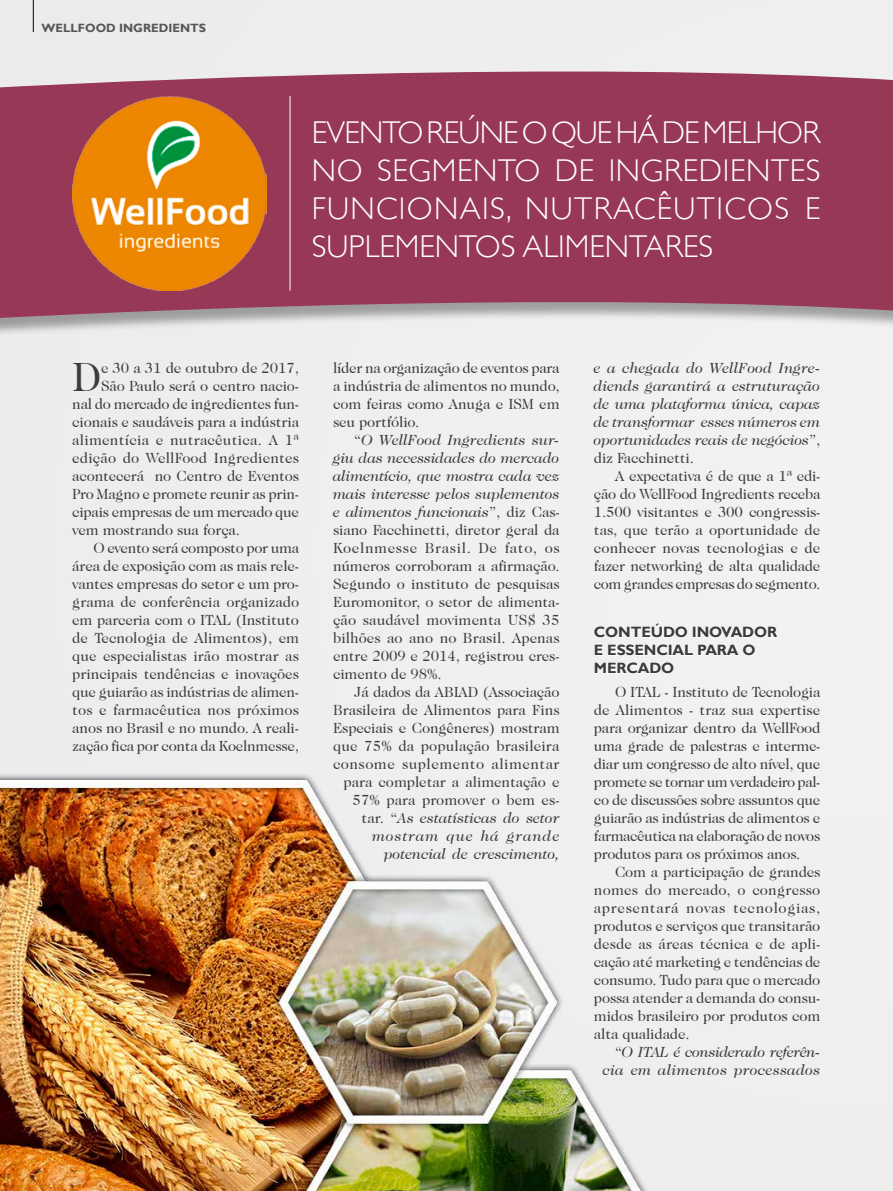
<style>
.page{position:relative;width:893px;height:1191px;background:#efeff0}
.page>*{position:absolute;margin:0;border:0;box-sizing:border-box;transform-origin:0 0}
.t1{font:41.7px "Caslon 224 IT Cby BT";color:#3c3c3b}
.t2{font:300 31.5px/37.8px "Gill Sans";color:#fff;text-align:justify}
.t3{font:15px/18px "Caslon 224 IT Cby BT";letter-spacing:-.01em;color:#3c3c3b;text-align:justify}
.t4{font:italic 15px/18px "ITC Caslon 224";letter-spacing:-.01em;color:#3c3c3b;text-align:justify}
.t5{font:15px "Caslon 224 IT Cby BT";letter-spacing:.01em;color:#3c3c3b}
.t6{font:italic 15px/18px "ITC Caslon 224";letter-spacing:.015em;color:#3c3c3b;text-align:right}
.t7{font:700 15px/18px "Gill Sans";letter-spacing:-.01em;color:#3c3c3b}
.t8{font:15px "Caslon 224 IT Cby BT";letter-spacing:-.03em;color:#3c3c3b}
.t9{font:15px "Caslon 224 IT Cby BT";letter-spacing:.015em;color:#3c3c3b}
.t10{font:700 12px "Gill Sans";color:#575756}
.s1{font-family:"Caslon 224 IT Cby BT";font-style:normal}
</style>
<div class="page">
<hr style="left:33px;top:0;width:1px;height:32px;background:#000">
<svg style="left:0;top:71px;width:893px;height:263px;background:#a04f68"></svg>
<img style="left:72px;top:96px;width:194px;height:194px">
<hr style="left:290px;top:96px;width:1px;height:194px;background:#fff">
<img style="left:0;top:774px;width:647px;height:417px">
<svg style="left:594px;top:623px;width:184px;height:51px"></svg>
<p class="t10" style="left:42px;top:21px;width:166px">WELLFOOD INGREDIENTS</p>
<h2 class="t2" style="left:312px;top:113px;width:510px">EVENTO REÚNE O QUE HÁ DE MELHOR NO SEGMENTO DE INGREDIENTES FUNCIONAIS, NUTRACÊUTICOS E SUPLEMENTOS ALIMENTARES</h2>
<h1 class="t1" style="left:72px;top:351px;width:31px">D</h1>
<p class="t3" style="left:101px;top:359px;width:200px">e 30 a 31 de outubro de 2017,</p>
<p class="t3" style="left:101px;top:377px;width:200px">São Paulo será o centro nacio-</p>
<p class="t3" style="left:72px;top:395px;width:228px">nal do mercado de ingredientes fun-</p>
<p class="t3" style="left:72px;top:413px;width:228px">cionais e saudáveis para a indústria</p>
<p class="t9" style="left:72px;top:431px;width:228px">alimentícia e nutracêutica. A 1ª</p>
<p class="t5" style="left:72px;top:449px;width:228px">edição do WellFood Ingredientes</p>
<p class="t3" style="left:72px;top:467px;width:228px">acontecerá no Centro de Eventos</p>
<p class="t3" style="left:72px;top:485px;width:228px">Pro Magno e promete reunir as prin-</p>
<p class="t3" style="left:72px;top:503px;width:228px">cipais empresas de um mercado que</p>
<p class="t3" style="left:72px;top:521px;width:169px">vem mostrando sua força.</p>
<p class="t3" style="left:94px;top:539px;width:207px">O evento será composto por uma</p>
<p class="t3" style="left:72px;top:557px;width:228px">área de exposição com as mais rele-</p>
<p class="t3" style="left:72px;top:575px;width:228px">vantes empresas do setor e um pro-</p>
<p class="t3" style="left:72px;top:593px;width:228px">grama de conferência organizado</p>
<p class="t3" style="left:72px;top:611px;width:228px">em parceria com o ITAL (Instituto</p>
<p class="t3" style="left:72px;top:629px;width:228px">de Tecnologia de Alimentos), em</p>
<p class="t3" style="left:72px;top:647px;width:228px">que especialistas irão mostrar as</p>
<p class="t3" style="left:72px;top:665px;width:228px">principais tendências e inovações</p>
<p class="t3" style="left:72px;top:683px;width:228px">que guiarão as indústrias de alimen-</p>
<p class="t3" style="left:72px;top:701px;width:228px">tos e farmacêutica nos próximos</p>
<p class="t3" style="left:72px;top:719px;width:228px">anos no Brasil e no mundo. A reali-</p>
<p class="t3" style="left:72px;top:737px;width:228px">zação fica por conta da Koelnmesse,</p>
<p class="t3" style="left:333px;top:359px;width:228px">líder na organização de eventos para a indústria de alimentos no mundo, com feiras como Anuga e ISM em seu portfólio.</p>
<p class="t4" style="left:333px;top:431px;width:228px;text-indent:21px"><span class="s1">“</span>O WellFood Ingredients sur&shy;giu das necessidades do mercado alimentício, que mostra cada vez mais interesse pelos suplementos e alimentos funcionais<span class="s1">”, diz Cas-</span></p>
<p class="t3" style="left:333px;top:521px;width:228px">siano Facchinetti, diretor geral da Koelnmesse Brasil. De fato, os números corroboram a afirmação.<br>Segundo o instituto de pesquisas Euromonitor, o setor de alimenta&shy;ção saudável movimenta US$ 35 bilhões ao ano no Brasil. Apenas entre 2009 e 2014, registrou cres&shy;cimento de 98%.</p>
<p class="t3" style="left:333px;top:683px;width:228px;text-align:right">Já dados da ABIAD (Associação<br>Brasileira de Alimentos para Fins<br>Especiais e Congêneres) mostram que 75% da população brasileira consome suplemento alimentar para completar a alimentação e<br>57% para promover o bem es-</p>
<p class="t4" style="left:362px;top:809px;width:200px;text-align:right"><span class="s1">tar. “</span>As estatísticas do setor mostram que há grande potencial de crescimento,</p>
<p class="t4" style="left:594px;top:359px;width:228px">e a chegada do WellFood Ingre&shy;diends garantirá a estruturação de uma plataforma única, capaz de transformar esses números em oportunidades reais de negócios<span class="s1">”,</span></p>
<p class="t3" style="left:594px;top:449px;width:102px">diz Facchinetti.</p>
<p class="t3" style="left:615px;top:467px;width:207px">A expectativa é de que a 1ª edi-</p>
<p class="t3" style="left:594px;top:485px;width:228px">ção do WellFood Ingredients receba</p>
<p class="t3" style="left:594px;top:503px;width:228px">1.500 visitantes e 300 congressis-</p>
<p class="t3" style="left:594px;top:521px;width:228px">tas, que terão a oportunidade de</p>
<p class="t5" style="left:594px;top:539px;width:228px">conhecer novas tecnologias e de</p>
<p class="t3" style="left:594px;top:557px;width:228px">fazer networking de alta qualidade</p>
<p class="t8" style="left:594px;top:575px;width:228px">com grandes empresas do segmento.</p>
<p class="t7" style="left:594px;top:623px;width:185px">CONTEÚDO INOVADOR<br>E ESSENCIAL PARA O<br>MERCADO</p>
<p class="t3" style="left:594px;top:683px;width:228px;text-indent:21px">O ITAL - Instituto de Tecn ologia de Alimentos - traz sua expertise para organizar dentro da WellFood uma grade de palestras e interme&shy;diar um congresso de alto nível, que promete se tornar um verdadeiro pal&shy;co de discussões sobre assuntos que guiarão as indústrias de alimentos e farmacêutica na elaboração de novos produtos para os próximos anos.</p>
<p class="t3" style="left:594px;top:863px;width:228px;text-indent:21px">Com a participação de grandes nomes do mercado, o congresso apresentará novas tecnologias, produtos e serviços que transitarão desde as áreas técnica e de apli&shy;cação até marketing e tendências de consumo. Tudo para que o mercado possa atender a demanda do consu&shy;midos brasileiro por produtos com alta qualidade.</p>
<p class="t6" style="left:603px;top:1043px;width:219px"><span class="s1">“</span>O ITAL é considerado referên&shy;cia em alimentos processados</p>
</div>
